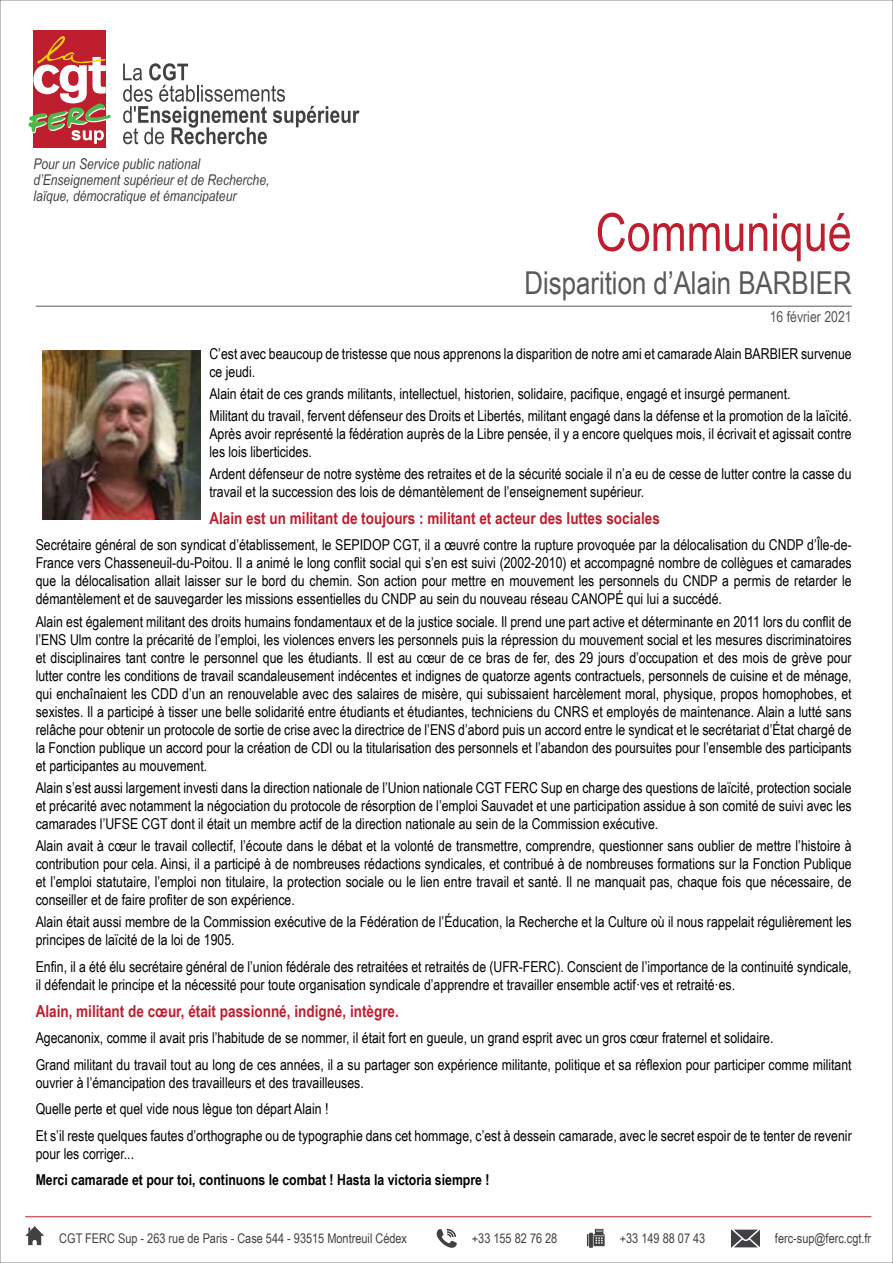
<style>
.page{position:relative;width:893px;height:1263px;background:#fff}
.page>*{position:absolute;margin:0;border:0;box-sizing:border-box;transform-origin:0 0}
.t1{font:52.5px "Arial Narrow";color:#be1e2d}
.t2{font:31.5px "Arial Narrow";color:#58595b}
.t3{font:700 16.5px "Arial Narrow";color:#bf1e2e}
.t4{font:15px/18px "Arial Narrow";color:#000}
.t5{font:700 15px "Arial Narrow";color:#000}
.t6{font:15px "Arial Narrow";color:#58595b}
.t7{font:italic 14.7px/16.5px "Arial Narrow";color:#414042}
.t8{font:13.35px "Arial Narrow";color:#414042}
</style>
<div class="page">
<svg style="left:123px;top:63px;width:237px;height:81px"></svg>
<svg style="left:25px;top:1226px;width:19px;height:19px"></svg>
<svg style="left:436px;top:1229px;width:21px;height:19px"></svg>
<svg style="left:587px;top:1229px;width:18px;height:19px"></svg>
<svg style="left:731px;top:1229px;width:29px;height:19px"></svg>
<hr style="left:25px;top:1216px;width:846px;height:1px;background:#be1e2d">
<div style="left:33px;top:30px;width:72px;height:118px;background:#be1e2d"></div>
<svg style="left:28px;top:36px;width:83px;height:108px"></svg>
<hr style="left:36px;top:306px;width:816px;height:1px;background:#58595b">
<img style="left:43px;top:350px;width:158px;height:170px">
<p class="t7" style="left:33px;top:155px;width:238px">Pour un Service public national d’Enseignement supérieur et de Recherche, laïque, démocratique et émancipateur</p>
<h1 class="t1" style="left:596px;top:194px;width:257px">Communiqué</h1>
<h2 class="t2" style="left:524px;top:260px;width:329px">Disparition d’Alain BARBIER</h2>
<p class="t6" style="left:770px;top:305px;width:84px">16 février 2021</p>
<p class="t4" style="left:209px;top:344px;width:644px">C’est avec beaucoup de tristesse que nous apprenons la disparition de notre ami et camarade Alain BARBIER survenue ce jeudi.</p>
<p class="t4" style="left:209px;top:382px;width:644px;line-height:22.2px">Alain était de ces grands militants, intellectuel, historien, solidaire, pacifique, engagé et insurgé permanent.<br>Militant du travail, fervent défenseur des Droits et Libertés, militant engagé dans la défense et la promotion de la laïcité.</p>
<p class="t4" style="left:209px;top:424px;width:644px">Après avoir représenté la fédération auprès de la Libre pensée, il y a encore quelques mois, il écrivait et agissait contre les lois liberticides.</p>
<p class="t4" style="left:209px;top:464px;width:644px">Ardent défenseur de notre système des retraites et de la sécurité sociale il n’a eu de cesse de lutter contre la casse du travail et la succession des lois de démantèlement de l’enseignement supérieur.</p>
<p class="t3" style="left:209px;top:506px;width:452px">Alain est un militant de toujours : militant et acteur des luttes sociales</p>
<p class="t4" style="left:36px;top:536px;width:817px;text-align:justify">Secrétaire général de son syndicat d’établissement, le SEPIDOP CGT, il a œuvré contre la rupture provoquée par la délocalisation du CNDP d’Île-de-France vers Chasseneuil-du-Poitou. Il a animé le long conflit social qui s’en est suivi (2002-2010) et accompagné nombre de collègues et camarades que la délocalisation allait laisser sur le bord du chemin. Son action pour mettre en mouvement les personnels du CNDP a permis de retarder le démantèlement et de sauvegarder les missions essentielles du CNDP au sein du nouveau réseau CANOPÉ qui lui a succédé.</p>
<p class="t4" style="left:36px;top:612px;width:818px;text-align:justify">Alain est également militant des droits humains fondamentaux et de la justice sociale. Il prend une part active et déterminante en 2011 lors du conflit de l’ENS Ulm contre la précarité de l’emploi, les violences envers les personnels puis la répression du mouvement social et les mesures discriminatoires et disciplinaires tant contre le personnel que les étudiants. Il est au cœur de ce bras de fer, des 29 jours d’occupation et des mois de grève pour lutter contre les conditions de travail scandaleusement indécentes et indignes de quatorze agents contractuels, personnels de cuisine et de ménage, qui enchaînaient les CDD d’un an renouvelable avec des salaires de misère, qui subissaient harcèlement moral, physique, propos homophobes, et sexistes. Il a participé à tisser une belle solidarité entre étudiants et étudiantes, techniciens du CNRS et employés de maintenance. Alain a lutté sans relâche pour obtenir un protocole de sortie de crise avec la directrice de l’ENS d’abord puis un accord entre le syndicat et le secrétariat d’État chargé de la Fonction publique un accord pour la création de CDI ou la titularisation des personnels et l’abandon des poursuites pour l’ensemble des participants et participantes au mouvement.</p>
<p class="t4" style="left:36px;top:778px;width:818px;text-align:justify">Alain s’est aussi largement investi dans la direction nationale de l’Union nationale CGT FERC Sup en charge des questions de laïcité, protection sociale et précarité avec notamment la négociation du protocole de résorption de l’emploi Sauvadet et une participation assidue à son comité de suivi avec les camarades l’UFSE CGT dont il était un membre actif de la direction nationale au sein de la Commission exécutive.</p>
<p class="t4" style="left:36px;top:836px;width:818px;text-align:justify">Alain avait à cœur le travail collectif, l’écoute dans le débat et la volonté de transmettre, comprendre, questionner sans oublier de mettre l’histoire à contribution pour cela. Ainsi, il a participé à de nombreuses rédactions syndicales, et contribué à de nombreuses formations sur la Fonction Publique et l’emploi statutaire, l’emploi non titulaire, la protection sociale ou le lien entre travail et santé. Il ne manquait pas, chaque fois que nécessaire, de conseiller et de faire profiter de son expérience.</p>
<p class="t4" style="left:36px;top:912px;width:817px">Alain était aussi membre de la Commission exécutive de la Fédération de l’Éducation, la Recherche et la Culture où il nous rappelait régulièrement les principes de laïcité de la loi de 1905.</p>
<p class="t4" style="left:36px;top:957px;width:817px">Enfin, il a été élu secrétaire général de l’union fédérale des retraitées et retraités de (UFR-FERC). Conscient de l’importance de la continuité syndicale, il défendait le principe et la nécessité pour toute organisation syndicale d’apprendre et travailler ensemble actif·ves et retraité·es.</p>
<p class="t3" style="left:36px;top:998px;width:365px">Alain, militant de cœur, était passionné, indigné, intègre.</p>
<p class="t4" style="left:36px;top:1024px;width:817px;line-height:26.5px">Agecanonix, comme il avait pris l’habitude de se nommer, il était fort en gueule, un grand esprit avec un gros cœur fraternel et solidaire.<br>Grand militant du travail tout au long de ces années, il a su partager son expérience militante, politique et sa réflexion pour participer comme militant</p>
<p class="t4" style="left:36px;top:1068px;width:818px;line-height:26.5px">ouvrier à l’émancipation des travailleurs et des travailleuses.<br>Quelle perte et quel vide nous lègue ton départ Alain !<br>Et s’il reste quelques fautes d’orthographe ou de typographie dans cet hommage, c’est à dessein camarade, avec le secret espoir de te tenter de revenir</p>
<p class="t4" style="left:36px;top:1144px;width:100px">pour les corriger...</p>
<p class="t5" style="left:36px;top:1168px;width:455px">Merci camarade et pour toi, continuons le combat ! Hasta la victoria siempre !</p>
<p class="t8" style="left:59px;top:1228px;width:349px">CGT FERC Sup - 263 rue de Paris - Case 544 - 93515 Montreuil Cédex</p>
<p class="t8" style="left:472px;top:1228px;width:87px">+33 155 82 76 28</p>
<p class="t8" style="left:620px;top:1228px;width:87px">+33 149 88 07 43</p>
<p class="t8" style="left:775px;top:1228px;width:98px">ferc-sup@ferc.cgt.fr</p>
</div>
